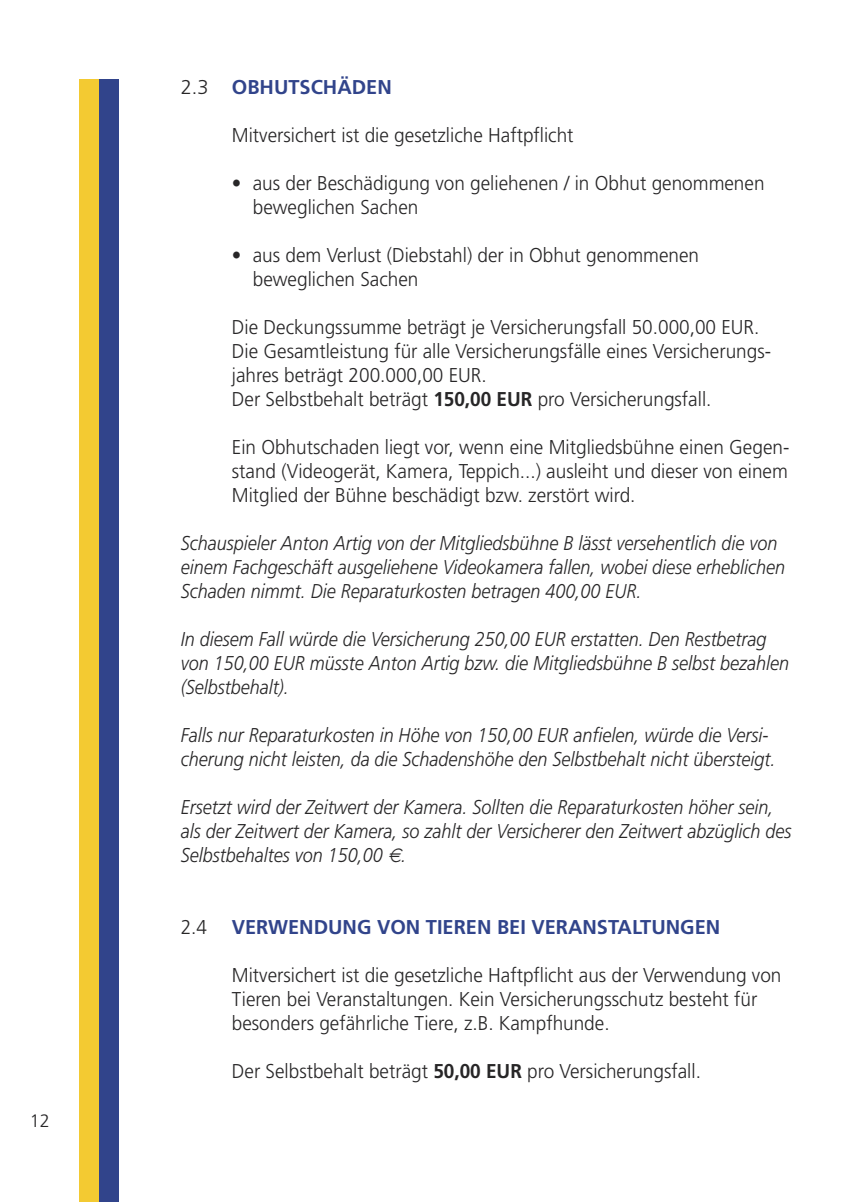
<style>
.page{position:relative;width:851px;height:1202px;background:#fff}
.page>*{position:absolute;margin:0;border:0;box-sizing:border-box;transform-origin:0 0}
.t1{font:300 20px/24px "Frutiger";color:#272627;scale:.95 1}
.t2{font:italic 300 20px/24px "Frutiger";color:#272627;scale:.9 1}
.t3{font:700 20px "Frutiger";color:#31448b}
.t4{font:300 18px "Frutiger";color:#272627}
.s1{font-weight:300;color:#272627}
.s2{font-weight:700}
</style>
<div class="page">
<div style="left:99px;top:79px;width:20px;height:1123px;background:#31448b"></div>
<div style="left:79px;top:79px;width:20px;height:1123px;background:#f3ca32"></div>
<p class="t4" style="left:30px;top:1114px;width:21px">12</p>
<p class="t3" style="left:181px;top:79px;width:212px"><span class="s1">2.3</span> OBHUTSCHÄDEN</p>
<p class="t1" style="left:232px;top:125px;width:361px">Mitversichert ist die gesetzliche Haftpflicht</p>
<p class="t1" style="left:253px;top:173px;width:540px;text-indent:-21px">• aus der Beschädigung von geliehenen / in Obhut genommenen beweglichen Sachen</p>
<p class="t1" style="left:253px;top:245px;width:471px;text-indent:-21px">• aus dem Verlust (Diebstahl) der in Obhut genommenen beweglichen Sachen</p>
<p class="t1" style="left:232px;top:317px;width:569px">Die Deckungssumme beträgt je Versicherungsfall 50.000,00 EUR.<br>Die Gesamtleistung für alle Versicherungsfälle eines Versicherungs&shy;jahres beträgt 200.000,00 EUR.<br>Der Selbstbehalt beträgt <span class="s2">150,00 EUR</span> pro Versicherungsfall.</p>
<p class="t1" style="left:232px;top:437px;width:588px;text-align:justify">Ein Obhutschaden liegt vor, wenn eine Mitgliedsbühne einen Gegen&shy;stand (Videogerät, Kamera, Teppich...) ausleiht und dieser von einem Mitglied der Bühne beschädigt bzw. zerstört wird.</p>
<p class="t2" style="left:181px;top:533px;width:673px">Schauspieler Anton Artig von der Mitgliedsbühne B lässt versehentlich die von einem Fachgeschäft ausgeliehene Videokamera fallen, wobei diese erheblichen<br>Schaden nimmt. Die Reparaturkosten betragen 400,00 EUR.</p>
<p class="t2" style="left:181px;top:629px;width:677px">In diesem Fall würde die Versicherung 250,00 EUR erstatten. Den Restbetrag von 150,00 EUR müsste Anton Artig bzw. die Mitgliedsbühne B selbst bezahlen (Selbstbehalt).</p>
<p class="t2" style="left:181px;top:725px;width:662px">Falls nur Reparaturkosten in Höhe von 150,00 EUR anfielen, würde die Versi&shy;cherung nicht leisten, da die Schadenshöhe den Selbstbehalt nicht übersteigt.</p>
<p class="t2" style="left:181px;top:797px;width:680px">Ersetzt wird der Zeitwert der Kamera. Sollten die Reparaturkosten höher sein, als der Zeitwert der Kamera, so zahlt der Versicherer den Zeitwert abzüglich des<br>Selbstbehaltes von 150,00 .</p>
<p class="t3" style="left:181px;top:919px;width:541px"><span class="s1">2.4</span> VERWENDUNG VON TIEREN BEI VERANSTALTUNGEN</p>
<p class="t1" style="left:232px;top:965px;width:580px">Mitversichert ist die gesetzliche Haftpflicht aus der Verwendung von<br>Tieren bei Veranstaltungen. Kein Versicherungsschutz besteht für besonders gefährliche Tiere, z.B. Kampfhunde.</p>
<p class="t1" style="left:232px;top:1061px;width:495px">Der Selbstbehalt beträgt <span class="s2">50,00 EUR</span> pro Versicherungsfall.</p>
</div>
